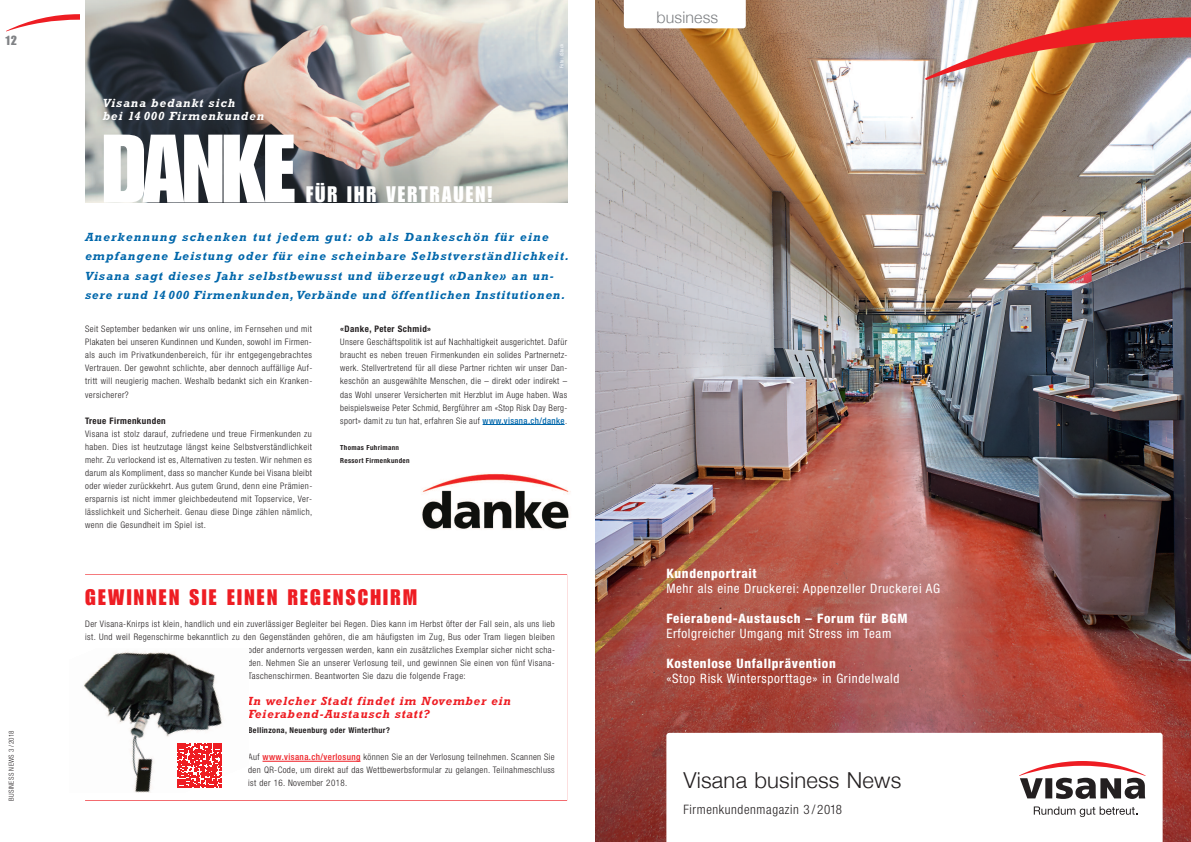
<style>
.page{position:relative;width:1191px;height:842px;background:#fff}
.page>*{position:absolute;margin:0;border:0;box-sizing:border-box;transform-origin:0 0}
.t1{font:95px "Impact";letter-spacing:-.03em;color:#fff}
.t2{font:22px "Impact";letter-spacing:.105em;color:#ee1d23}
.t3{font:300 22px "Helvetica Neue";letter-spacing:.01em;color:#231f20}
.t4{font:22px "Impact";letter-spacing:.095em;color:#fff}
.t5{font:300 16px "Helvetica Neue";letter-spacing:.01em;color:#808285}
.t6{font:condensed 13px "Helvetica Neue";letter-spacing:.05em;color:#fff}
.t7{font:800 condensed 13px "Helvetica Neue";letter-spacing:.05em;color:#fff}
.t8{font:300 condensed 13px "Helvetica Neue";letter-spacing:.05em;color:#231f20}
.t9{font:13px "Impact";color:#808285}
.t10{font:italic 700 12px/19.5px "Rockwell";letter-spacing:.09em;color:#0067ab}
.t11{font:italic 700 12px/13px "Rockwell";letter-spacing:.07em;color:#ee1d23}
.t12{font:italic 700 12px/13px "Rockwell";letter-spacing:.08em;color:#fff}
.t13{font:300 condensed 9px/13px "Helvetica Neue";letter-spacing:.05em;color:#231f20;text-align:justify}
.t14{font:700 condensed 9px "Helvetica Neue";letter-spacing:.05em;color:#231f20}
.t15{font:700 condensed 8px "Helvetica Neue";letter-spacing:.05em;color:#231f20}
.t16{font:700 condensed 7px/13px "Helvetica Neue";letter-spacing:.05em;color:#231f20}
.t17{font:300 condensed 7px "Helvetica Neue";letter-spacing:.05em;color:#231f20}
.t18{font:condensed 5px "Helvetica Neue";letter-spacing:.05em;color:#fff}
.s1{font-weight:500;color:#0067ab}
.s2{font-weight:500;color:#ee1d23}
</style>
<div class="page">
<img style="left:85px;top:0;width:482px;height:202px">
<img style="left:595px;top:0;width:596px;height:842px">
<svg style="left:925px;top:17px;width:266px;height:63px;background:#bf7d6b"></svg>
<svg style="left:666px;top:733px;width:496px;height:109px"></svg>
<svg style="left:1033px;top:806px;width:104px;height:11px"></svg>
<svg style="left:1019px;top:761px;width:126px;height:38px"></svg>
<svg style="left:624px;top:0;width:122px;height:28px"></svg>
<svg style="left:6px;top:14px;width:73px;height:17px"></svg>
<hr style="left:262px;top:761px;width:98px;height:1px;background:#ee1d23">
<hr style="left:482px;top:424px;width:82px;height:1px;background:#0067ab">
<img style="left:84px;top:651px;width:138px;height:142px">
<svg style="left:177px;top:743px;width:44px;height:45px"></svg>
<img style="left:421px;top:473px;width:150px;height:57px">
<h3 class="t9" style="left:5px;top:35px;width:13px">12</h3>
<p class="t17" style="left:9px;top:801px;width:71px;rotate:-90deg">BUSINESS NEWS 3/2018</p>
<h3 class="t12" style="left:103px;top:97px;width:163px">Visana bedankt sich<br>bei 14 000 Firmenkunden</h3>
<h1 class="t1" style="left:102px;top:135px;width:195px">DANKE</h1>
<h2 class="t4" style="left:306px;top:187px;width:188px">FÜR IHR VERTRAUEN!</h2>
<p class="t18" style="left:560px;top:68px;width:26px;rotate:-90deg">Foto: iStock</p>
<p class="t10" style="left:85px;top:228px;width:485px">Anerkennung schenken tut jedem gut: ob als Dankeschön für eine empfangene Leistung oder für eine scheinbare Selbstverständlichkeit.<br>Visana sagt dieses Jahr selbstbewusst und überzeugt «Danke» an un&shy;sere rund 14 000 Firmenkunden, Verbände und öffentlichen Institutionen.</p>
<p class="t13" style="left:85px;top:324px;width:229px">Seit September bedanken wir uns online, im Fernsehen und mit Plakaten bei unseren Kundinnen und Kunden, sowohl im Firmen&shy;als auch im Privatkundenbereich, für ihr entgegengebrachtes Vertrauen. Der gewohnt schlichte, aber dennoch auffällige Auf&shy;tritt will neugierig machen. Weshalb bedankt sich ein Kranken&shy;versicherer?</p>
<p class="t14" style="left:85px;top:417px;width:82px">Treue Firmenkunden</p>
<p class="t13" style="left:85px;top:428px;width:229px">Visana ist stolz darauf, zufriedene und treue Firmenkunden zu haben. Dies ist heutzutage längst keine Selbstverständlichkeit mehr. Zu verlockend ist es, Alternativen zu testen. Wir nehmen es darum als Kompliment, dass so mancher Kunde bei Visana bleibt oder wieder zurückkehrt. Aus gutem Grund, denn eine Prämien&shy;ersparnis ist nicht immer gleichbedeutend mit Topservice, Ver&shy;lässlichkeit und Sicherheit. Genau diese Dinge zählen nämlich, wenn die Gesundheit im Spiel ist.</p>
<p class="t14" style="left:340px;top:326px;width:92px">«Danke, Peter Schmid»</p>
<p class="t13" style="left:340px;top:337px;width:229px">Unsere Geschäftspolitik ist auf Nachhaltigkeit ausgerichtet. Dafür braucht es neben treuen Firmenkunden ein solides Partnernetz&shy;werk. Stellvertretend für all diese Partner richten wir unser Dan&shy;keschön an ausgewählte Menschen, die – direkt oder indirekt – das Wohl unserer Versicherten mit Herzblut im Auge haben. Was beispielsweise Peter Schmid, Bergführer am «Stop Risk Day Berg - sport» damit zu tun hat, erfahren Sie auf <span class="s1">www.visana.ch/danke</span>.</p>
<p class="t16" style="left:340px;top:441px;width:71px">Thomas Fuhrimann<br>Ressort Firmenkunden</p>
<h2 class="t2" style="left:85px;top:589px;width:333px">GEWINNEN SIE EINEN REGENSCHIRM</h2>
<p class="t13" style="left:85px;top:618px;width:471px">Der Visana-Knirps ist klein, handlich und ein zuverlässiger Begleiter bei Regen. Dies kann im Herbst öfter der Fall sein, als uns lieb</p>
<p class="t13" style="left:85px;top:631px;width:471px">ist. Und weil Regenschirme bekanntlich zu den Gegenständen gehören, die am häufigsten im Zug, Bus oder Tram liegen bleiben</p>
<p class="t13" style="left:248px;top:644px;width:308px">oder andernorts vergessen werden, kann ein zusätzliches Exemplar sicher nicht scha-</p>
<p class="t13" style="left:248px;top:657px;width:308px">den. Nehmen Sie an unserer Verlosung teil, und gewinnen Sie einen von fünf Visana-</p>
<p class="t13" style="left:248px;top:670px;width:219px">Taschenschirmen. Beantworten Sie dazu die folgende Frage:</p>
<h3 class="t11" style="left:248px;top:696px;width:264px">In welcher Stadt findet im November ein<br>Feierabend-Austausch statt?</h3>
<p class="t15" style="left:248px;top:727px;width:143px">Bellinzona, Neuenburg oder Winterthur?</p>
<p class="t13" style="left:248px;top:751px;width:308px">Auf <span class="s2">www.visana.ch/verlosung</span> können Sie an der Verlosung teilnehmen. Scannen Sie den QR-Code, um direkt auf das Wettbewerbsformular zu gelangen. Teilnahmeschluss ist der 16. November 2018.</p>
<h3 class="t5" style="left:656px;top:8px;width:63px">business</h3>
<h3 class="t7" style="left:666px;top:568px;width:92px">Kundenportrait</h3>
<h3 class="t6" style="left:666px;top:583px;width:275px">Mehr als eine Druckerei: Appenzeller Druckerei AG</h3>
<h3 class="t7" style="left:666px;top:613px;width:243px">Feierabend-Austausch – Forum für BGM</h3>
<h3 class="t6" style="left:666px;top:628px;width:226px">Erfolgreicher Umgang mit Stress im Team</h3>
<h3 class="t7" style="left:666px;top:658px;width:171px">Kostenlose Unfallprävention</h3>
<h3 class="t6" style="left:666px;top:673px;width:235px">«Stop Risk Wintersporttage» in Grindelwald</h3>
<h2 class="t3" style="left:683px;top:766px;width:219px">Visana business News</h2>
<h3 class="t8" style="left:683px;top:804px;width:160px">Firmenkundenmagazin 3/2018</h3>
</div>
